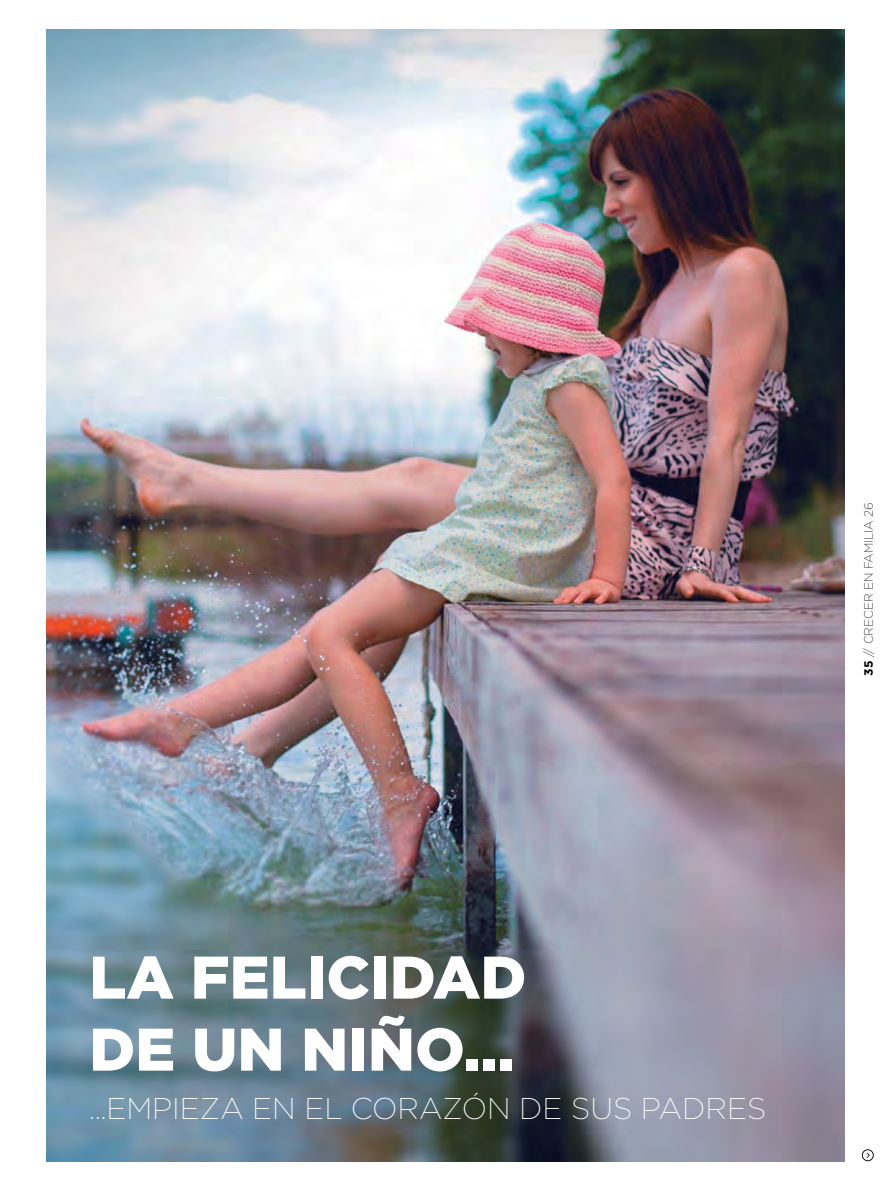
<style>
.page{position:relative;width:893px;height:1191px;background:#fff}
.page>*{position:absolute;margin:0;border:0;box-sizing:border-box;transform-origin:0 0}
.t1{font:900 60px/72px "Gotham";color:#fff}
.t2{font:200 30px "Gotham";color:#fff}
.t3{font:200 12px "Gotham";color:#000}
.s1{font-weight:700}
</style>
<div class="page">
<svg style="left:862px;top:1149px;width:12px;height:12px"></svg>
<img style="left:47px;top:30px;width:797px;height:1131px">
<p class="t3" style="left:861px;top:675px;width:175px;rotate:-90deg"><span class="s1">35</span> // CRECER EN FAMILIA 26</p>
<h1 class="t1" style="left:89px;top:940px;width:439px">LA FELICIDAD<br>DE UN NIÑO...</h1>
<p class="t2" style="left:89px;top:1089px;width:678px">...EMPIEZA EN EL CORAZÓN DE SUS PADRES</p>
</div>
